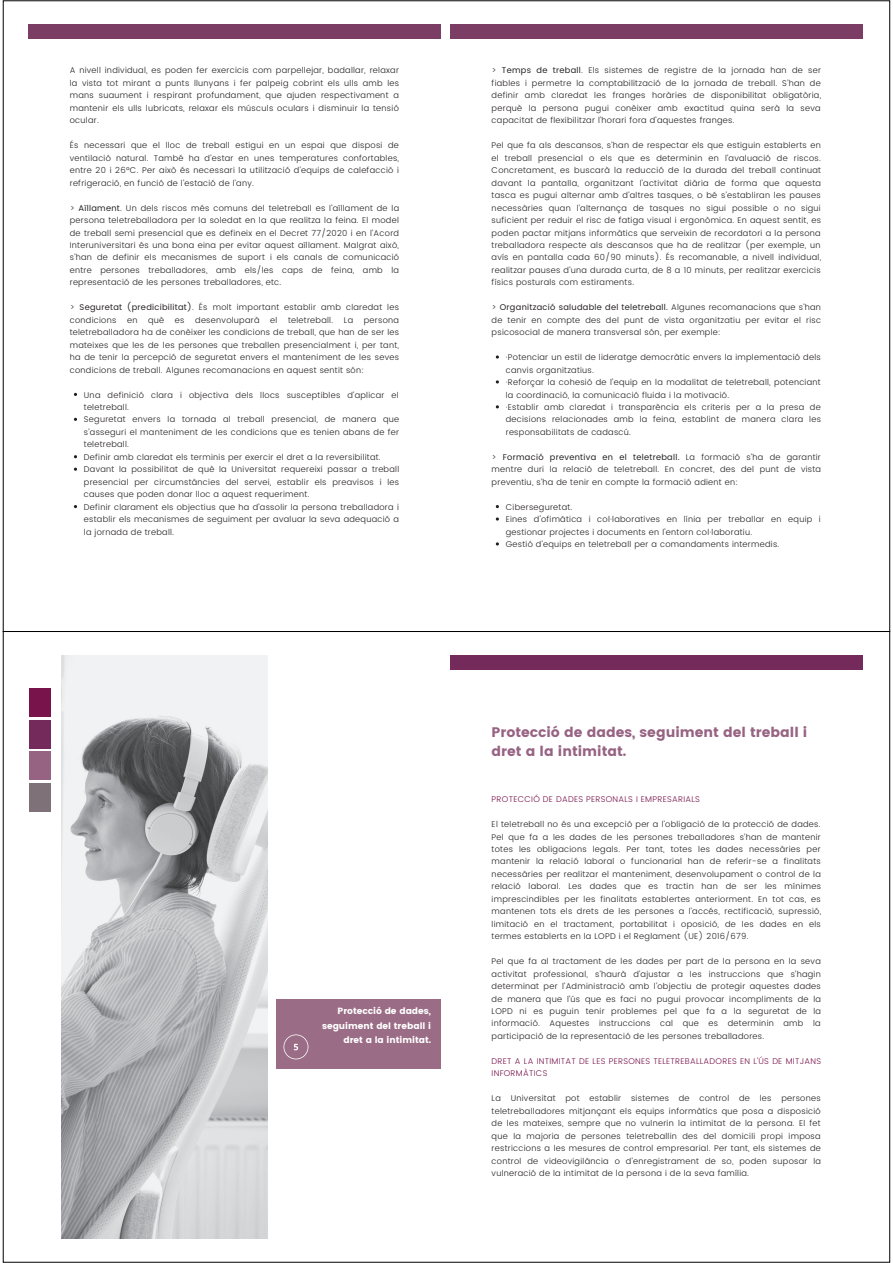
<style>
.page{position:relative;width:893px;height:1263px;background:#fff}
.page>*{position:absolute;margin:0;border:0;box-sizing:border-box;transform-origin:0 0}
.t1{font:13.8px/19.2px "Poppins";color:#976383}
.t2{font:9px/14.5px "Poppins";color:#fff;text-align:right}
.t3{font:300 8.25px/12.5px "Poppins";letter-spacing:.035em;color:#231f20;text-align:justify}
.t4{font:300 8.25px/12.5px "Poppins";letter-spacing:.035em;color:#78134c}
.s1{font-weight:400}
</style>
<div class="page">
<div style="left:29px;top:25px;width:412px;height:14px;background:#7b3d63"></div>
<svg style="left:496px;top:355px;width:3px;height:4px"></svg>
<svg style="left:496px;top:380px;width:3px;height:4px"></svg>
<svg style="left:496px;top:517px;width:3px;height:4px"></svg>
<svg style="left:496px;top:542px;width:3px;height:4px"></svg>
<div style="left:450px;top:25px;width:412px;height:14px;background:#7b3d63"></div>
<img style="left:61px;top:656px;width:206px;height:582px">
<div style="left:29px;top:784px;width:22px;height:28px;background:#7e7178"></div>
<div style="left:29px;top:752px;width:22px;height:28px;background:#976383"></div>
<div style="left:29px;top:720px;width:22px;height:28px;background:#752a5c"></div>
<div style="left:29px;top:688px;width:22px;height:28px;background:#78134c"></div>
<div style="left:276px;top:999px;width:165px;height:70px;background:#9b6c86"></div>
<svg style="left:283px;top:1034px;width:25px;height:25px"></svg>
<div style="left:450px;top:656px;width:412px;height:14px;background:#752a5c"></div>
<p class="t3" style="left:70px;top:64px;width:331px">A nivell individual, es poden fer exercicis com parpellejar, badallar, relaxar la vista tot mirant a punts llunyans i fer palpeig cobrint els ulls amb les mans suaument i respirant profundament, que ajuden respectivament a mantenir els ulls lubricats, relaxar els músculs oculars i disminuir la tensió ocular.</p>
<p class="t3" style="left:70px;top:139px;width:331px">És necessari que el lloc de treball estigui en un espai que disposi de ventilació natural. També ha d’estar en unes temperatures confortables, entre 20 i 26ºC. Per això és necessari la utilització d’equips de calefacció i refrigeració, en funció de l’estació de l’any.</p>
<p class="t3" style="left:70px;top:202px;width:331px">&gt; <span class="s1">Aïllament</span>. Un dels riscos més comuns del teletreball es l’aïllament de la persona teletreballadora per la soledat en la que realitza la feina. El model de treball semi presencial que es defineix en el Decret 77/2020 i en l’Acord Interuniversitari és una bona eina per evitar aquest aïllament. Malgrat això, s’han de definir els mecanismes de suport i els canals de comunicació entre persones treballadores, amb els/les caps de feina, amb la representació de les persones treballadores, etc.</p>
<p class="t3" style="left:70px;top:301px;width:331px">&gt; <span class="s1">Seguretat (predicibilitat)</span>. És molt important establir amb claredat les condicions</p>
<p class="t3" style="left:127px;top:314px;width:12px">en</p>
<p class="t3" style="left:148px;top:314px;width:18px">què</p>
<p class="t3" style="left:175px;top:314px;width:11px">es</p>
<p class="t3" style="left:195px;top:314px;width:66px">desenvoluparà</p>
<p class="t3" style="left:270px;top:314px;width:9px">el</p>
<p class="t3" style="left:288px;top:314px;width:47px">teletreball.</p>
<p class="t3" style="left:344px;top:314px;width:11px">La</p>
<p class="t3" style="left:70px;top:314px;width:331px;text-indent:294px">persona teletreballadora ha de conèixer les condicions de treball, que han de ser les mateixes que les de les persones que treballen presencialment i, per tant, ha de tenir la percepció de seguretat envers el manteniment de les seves condicions de treball. Algunes recomanacions en aquest sentit són:</p>
<p class="t3" style="left:84px;top:388px;width:317px;text-align:left">Una definició clara i objectiva dels llocs susceptibles d’aplicar el teletreball.<br>Seguretat envers la tornada al treball presencial, de manera que s’asseguri el manteniment de les condicions que es tenien abans de fer teletreball.<br>Definir amb claredat els terminis per exercir el dret a la reversibilitat.<br>Davant la possibilitat de què la Universitat requereixi passar a treball presencial per circumstàncies del servei, establir els preavisos i les causes que poden donar lloc a aquest requeriment.<br>Definir clarament els objectius que ha d’assolir la persona treballadora i establir els mecanismes de seguiment per avaluar la seva adequació a la jornada de treball.</p>
<p class="t3" style="left:492px;top:64px;width:331px">&gt; <span class="s1">Temps de treball</span>. Els sistemes de registre de la jornada han de ser fiables i permetre la comptabilització de la jornada de treball. S’han de definir amb claredat les franges horàries de disponibilitat obligatòria, perquè la persona pugui conèixer amb exactitud quina serà la seva capacitat de flexibilitzar l’horari fora d’aquestes franges.</p>
<p class="t3" style="left:492px;top:139px;width:331px">Pel que fa als descansos, s’han de respectar els que estiguin establerts en el treball presencial o els que es determinin en l’avaluació de riscos.<br>Concretament, es buscarà la reducció de la durada del treball continuat davant la pantalla, organitzant l’activitat diària de forma que aquesta tasca es pugui alternar amb d’altres tasques, o bé s’establiran les pauses necessàries quan l’alternança de tasques no sigui possible o no sigui suficient per reduir el risc de fatiga visual i ergonòmica. En aquest sentit, es poden pactar mitjans informàtics que serveixin de recordatori a la persona treballadora respecte als descansos que ha de realitzar (per exemple, un avís en pantalla cada 60/90 minuts). És recomanable, a nivell individual, realitzar pauses d’una durada curta, de 8 a 10 minuts, per realitzar exercicis físics posturals com estiraments.</p>
<p class="t3" style="left:492px;top:301px;width:331px">&gt; <span class="s1">Organització saludable del teletreball.</span> Algunes recomanacions que s’han de tenir en compte des del punt de vista organitzatiu per evitar el risc psicosocial de manera transversal són, per exemple:</p>
<p class="t3" style="left:506px;top:351px;width:317px;text-align:left">·Potenciar un estil de lideratge democràtic envers la implementació dels canvis organitzatius.<br>·Reforçar la cohesió de l’equip en la modalitat de teletreball, potenciant la coordinació, la comunicació fluida i la motivació.<br>·Establir amb claredat i transparència els criteris per a la presa de decisions relacionades amb la feina, establint de manera clara les responsabilitats de cadascú.</p>
<p class="t3" style="left:492px;top:451px;width:331px">&gt; <span class="s1">Formació preventiva en el teletreball.</span> La formació s’ha de garantir mentre duri la relació de teletreball. En concret, des del punt de vista preventiu, s’ha de tenir en compte la formació adient en:</p>
<p class="t3" style="left:506px;top:501px;width:316px;text-align:left">Ciberseguretat.<br>Eines d'ofimàtica i col·laboratives en línia per treballar en equip i gestionar projectes i documents en l'entorn col·laboratiu.<br>Gestió d’equips en teletreball per a comandaments intermedis.</p>
<p class="t2" style="left:322px;top:1004px;width:111px">Protecció de dades, seguiment del treball i dret a la intimitat.</p>
<h1 class="t1" style="left:492px;top:722px;width:317px">Protecció de dades, seguiment del treball i dret a la intimitat.</h1>
<p class="t4" style="left:492px;top:793px;width:210px">PROTECCIÓ DE DADES PERSONALS I EMPRESARIALS</p>
<p class="t3" style="left:492px;top:818px;width:331px">El teletreball no és una excepció per a l’obligació de la protecció de dades.<br>Pel que fa a les dades de les persones treballadores s’han de mantenir totes les obligacions legals. Per tant, totes les dades necessàries per mantenir la relació laboral o funcionarial han de referir-se a finalitats necessàries per realitzar el manteniment, desenvolupament o control de la relació laboral. Les dades que es tractin han de ser les mínimes imprescindibles per les finalitats establertes anteriorment. En tot cas, es mantenen tots els drets de les persones a l’accés, rectificació, supressió, limitació en el tractament, portabilitat i oposició, de les dades en els termes establerts en la LOPD i el Reglament (UE) 2016/679.</p>
<p class="t3" style="left:492px;top:955px;width:331px">Pel que fa al tractament de les dades per part de la persona en la seva activitat professional, s’haurà d’ajustar a les instruccions que s’hagin determinat per l’Administració amb l’objectiu de protegir aquestes dades de manera que l’ús que es faci no pugui provocar incompliments de la LOPD ni es puguin tenir problemes pel que fa a la seguretat de la informació. Aquestes instruccions cal que es determinin amb la participació de la representació de les persones treballadores.</p>
<p class="t4" style="left:492px;top:1055px;width:331px">DRET A LA INTIMITAT DE LES PERSONES TELETREBALLADORES EN L'ÚS DE MITJANS<br>INFORMÀTICS</p>
<p class="t3" style="left:492px;top:1092px;width:331px">La Universitat pot establir sistemes de control de les persones teletreballadores mitjançant els equips informàtics que posa a disposició de les mateixes, sempre que no vulnerin la intimitat de la persona. El fet que la majoria de persones teletreballin des del domicili propi imposa restriccions a les mesures de control empresarial. Per tant, els sistemes de control de videovigilància o d’enregistrament de so, poden suposar la vulneració de la intimitat de la persona i de la seva família.</p>
</div>
